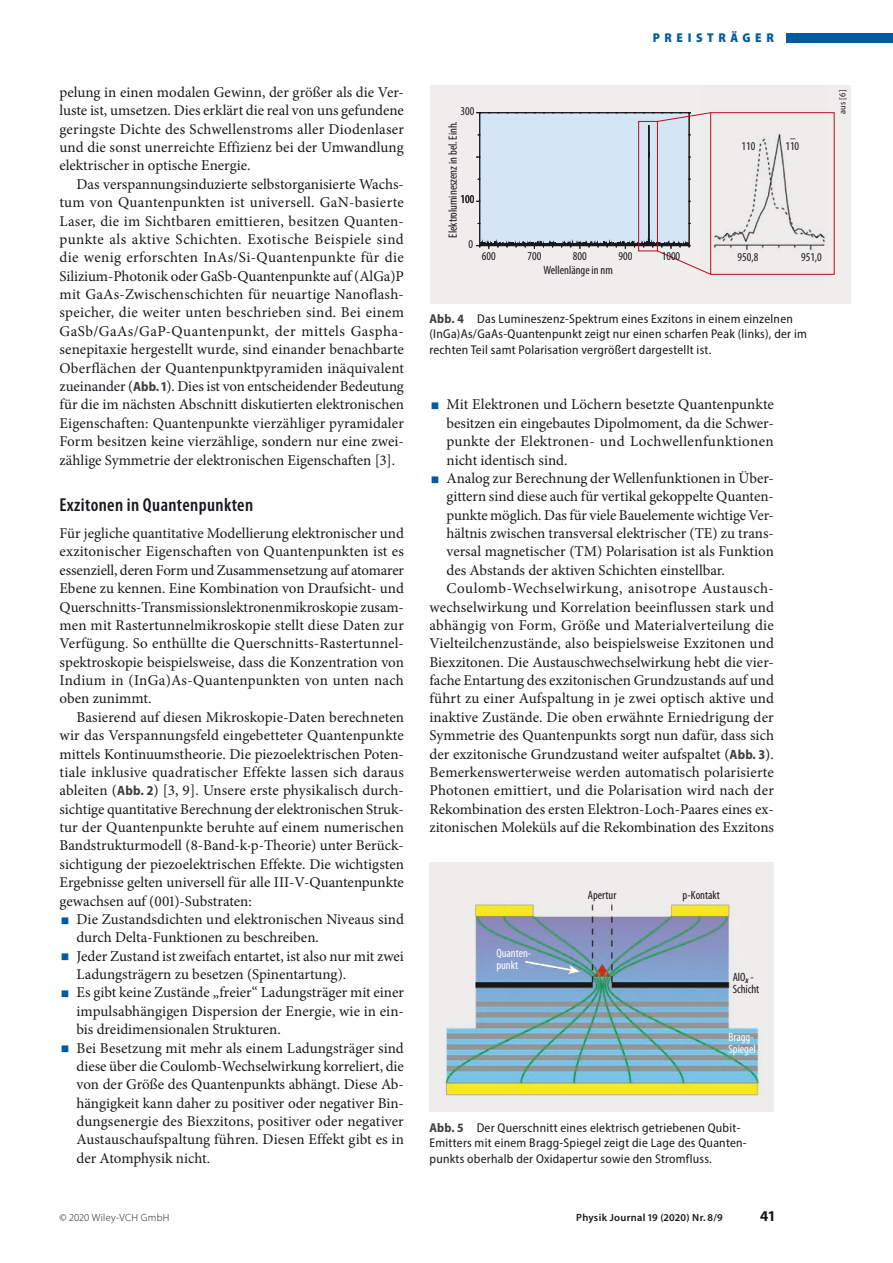
<style>
.page{position:relative;width:893px;height:1263px;background:#fff}
.page>*{position:absolute;margin:0;border:0;box-sizing:border-box;transform-origin:0 0}
.Ü2{font:600 condensed 18.75px "Myriad Pro";letter-spacing:.02em;color:#1a171c}
.GT{font:15px/18.3px "Minion Pro";color:#1a171c;text-align:justify}
.GTO{font:15px/18.3px "Minion Pro";letter-spacing:.015em;color:#1a171c;text-align:justify}
.t1{font:700 15px "Myriad Pro";color:#1a171c}
.BU_schwarz{font:semi-condensed 12.75px/15.8px "Myriad Pro";letter-spacing:.02em;color:#1a171c}
.t2{font:900 semi-condensed 12.75px "Myriad Pro";letter-spacing:.36em;color:#005ba3}
.t3{font:condensed 12px/12px "Myriad Pro";color:#1a171c}
.t4{font:condensed 12px/12px "Myriad Pro";color:#fff}
.t5{font:600 10.5px "Myriad Pro";letter-spacing:.03em;color:#1a171c}
.t6{font:300 10.5px "Myriad Pro";letter-spacing:.03em;color:#1a171c}
.Bild_Quelle_schwarz{font:semi-condensed 9px "Myriad Pro";color:#1a171c}
.s1{font-family:"Myriad Pro";font-weight:700;font-stretch:semi-condensed;font-size:13.5px;color:#3e3e40}
.s2{font-weight:700;color:#3e3e40}
</style>
<div class="page">
<div style="left:787px;top:33px;width:106px;height:9px;background:#005ba3"></div>
<div style="left:430px;top:85px;width:421px;height:219px;background:#efeeec"></div>
<img style="left:713px;top:134px;width:114px;height:117px">
<svg style="left:477px;top:112px;width:233px;height:163px"></svg>
<div style="left:710px;top:112px;width:125px;height:163px;border:1px solid #bd091b"></div>
<img style="left:429px;top:862px;width:345px;height:250px">
<svg style="left:523px;top:960px;width:57px;height:14px"></svg>
<p class="GT" style="left:60px;top:83px;width:346px">pelung in einen modalen Gewinn, der größer als die Ver&shy;luste ist, umsetzen. Dies erklärt die real von uns gefundene geringste Dichte des Schwellenstroms aller Diodenlaser und die sonst unerreichte Effizienz bei der Umwandlung elektrischer in optische Energie.</p>
<p class="GT" style="left:60px;top:175px;width:346px;text-indent:17px">Das verspannungsinduzierte selbstorganisierte Wachs&shy;tum von Quantenpunkten ist universell. GaN-basierte Laser, die im Sichtbaren emittieren, besitzen Quanten&shy;punkte als aktive Schichten. Exotische Beispiele sind die wenig erforschten InAs/Si-Quantenpunkte für die Silizium--Photonik oder GaSb-Quantenpunkte auf (AlGa)P mit GaAs-Zwischenschichten für neuartige Nanoflash&shy;speicher, die weiter unten beschrieben sind. Bei einem GaSb/GaAs/GaP-Quantenpunkt, der mittels Gaspha&shy;senepitaxie hergestellt wurde, sind einander benachbarte Oberflächen der Quantenpunktpyramiden inäquivalent zueinander (<span class="s1">Abb. 1</span>). Dies ist von entscheidender Bedeutung für die im nächsten Abschnitt diskutierten elektronischen Eigenschaften: Quantenpunkte vierzähliger pyramidaler Form besitzen keine vierzählige, sondern nur eine zwei&shy;zählige Symmetrie der elektronischen Eigenschaften [3].</p>
<p class="Ü2" style="left:60px;top:494px;width:195px">Exzitonen in Quantenpunkten</p>
<p class="GTO" style="left:60px;top:524px;width:346px">Für jegliche quantitative Modellierung elektronischer und exzitonischer Eigenschaften von Quantenpunkten ist es essenziell, deren Form und Zusammensetzung auf atomarer Ebene zu kennen. Eine Kombination von Draufsicht- und Querschnitts-Transmissionslektronenmikroskopie zusam&shy;men mit Rastertunnelmikroskopie stellt diese Daten zur Verfügung. So enthüllte die Querschnitts-Rastertunnel&shy;spektroskopie beispielsweise, dass die Konzentration von Indium in (InGa)As-Quantenpunkten von unten nach oben zunimmt.</p>
<p class="GT" style="left:60px;top:708px;width:346px;text-indent:17px">Basierend auf diesen Mikroskopie-Daten berechneten wir das Verspannungsfeld eingebetteter Quantenpunkte mittels Kontinuumstheorie. Die piezoelektrischen Poten&shy;tiale inklusive quadratischer Effekte lassen sich daraus ableiten (<span class="s1">Abb. 2</span>) [3, 9]. Unsere erste physikalisch durch&shy;sichtige quantitative Berechnung der elektronischen Struk&shy;tur der Quantenpunkte beruhte auf einem numerischen Bandstrukturmodell (8-Band-k∙p-Theorie) unter Berück&shy;sichtigung der piezoelektrischen Effekte. Die wichtigsten Ergebnisse gelten universell für alle III-V-Quantenpunkte gewachsen auf (001)-Substraten:</p>
<p class="GT" style="left:77px;top:910px;width:329px">Die Zustandsdichten und elektronischen Niveaus sind durch Delta-Funktionen zu beschreiben.</p>
<p class="GT" style="left:77px;top:947px;width:329px">Jeder Zustand ist zweifach entartet, ist also nur mit zwei<br>Ladungsträgern zu besetzen (Spinentartung).</p>
<p class="GT" style="left:77px;top:983px;width:329px">Es gibt keine Zustände „freier“ Ladungsträger mit einer impulsabhängigen Dispersion der Energie, wie in ein&shy;bis dreidimensionalen Strukturen.</p>
<p class="GT" style="left:77px;top:1039px;width:329px">Bei Besetzung mit mehr als einem Ladungsträger sind diese über die Coulomb-Wechselwirkung korreliert, die von der Größe des Quantenpunkts abhängt. Diese Ab&shy;hängigkeit kann daher zu positiver oder negativer Bin&shy;dungsenergie des Biexzitons, positiver oder negativer Austauschaufspaltung führen. Diesen Effekt gibt es in der Atomphysik nicht.</p>
<p class="t2" style="left:653px;top:30px;width:122px">PREISTRÄGER</p>
<p class="t3" style="left:460px;top:105px;width:15px">300</p>
<p class="t3" style="left:447px;top:237px;width:118px;rotate:-90deg">Elektrolumineszenz in bel. Einh.</p>
<p class="t3" style="left:460px;top:193px;width:15px">100</p>
<p class="t3" style="left:469px;top:237px;width:6px">0</p>
<p class="t3" style="left:482px;top:250px;width:15px">600</p>
<p class="t3" style="left:527px;top:250px;width:15px">700</p>
<p class="t3" style="left:573px;top:250px;width:15px">800</p>
<p class="t3" style="left:618px;top:250px;width:15px">900</p>
<p class="t3" style="left:543px;top:264px;width:71px">Wellenlänge in nm</p>
<p class="t3" style="left:662px;top:250px;width:20px">1000</p>
<p class="t3" style="left:790px;top:132px;width:7px">–</p>
<p class="t3" style="left:741px;top:140px;width:15px">110</p>
<p class="t3" style="left:785px;top:140px;width:15px">110</p>
<p class="t3" style="left:737px;top:251px;width:22px">950,8</p>
<p class="t3" style="left:801px;top:251px;width:22px">951,0</p>
<p class="BU_schwarz" style="left:429px;top:310px;width:379px"><span class="s2">Abb. 4</span> Das Lumineszenz-Spektrum eines Exzitons in einem einzelnen (InGa)As/GaAs-Quantenpunkt zeigt nur einen scharfen Peak (links), der im rechten Teil samt Polarisation vergrößert dargestellt ist.</p>
<p class="GT" style="left:446px;top:395px;width:329px">Mit Elektronen und Löchern besetzte Quantenpunkte besitzen ein eingebautes Dipolmoment, da die Schwer&shy;punkte der Elektronen- und Lochwellenfunktionen nicht identisch sind.</p>
<p class="GT" style="left:446px;top:469px;width:329px">Analog zur Berechnung der Wellenfunktionen in Über&shy;gittern sind diese auch für vertikal gekoppelte Quanten&shy;punkte möglich. Das für viele Bauelemente wichtige Ver&shy;hältnis zwischen transversal elektrischer (TE) zu trans&shy;versal magnetischer (TM) Polarisation ist als Funktion des Abstands der aktiven Schichten einstellbar.</p>
<p class="GT" style="left:429px;top:579px;width:346px;text-indent:17px">Coulomb-Wechselwirkung, anisotrope Austausch&shy;wechselwirkung und Korrelation beeinflussen stark und abhängig von Form, Größe und Materialverteilung die Vielteilchenzustände, also beispielsweise Exzitonen und Biexzitonen. Die Austauschwechselwirkung hebt die vier&shy;fache Entartung des exzitonischen Grundzustands auf und führt zu einer Aufspaltung in je zwei optisch aktive und inaktive Zustände. Die oben erwähnte Erniedrigung der Symmetrie des Quantenpunkts sorgt nun dafür, dass sich der exzitonische Grundzustand weiter aufspaltet (<span class="s1">Abb. 3</span>).<br>Bemerkenswerterweise werden automatisch polarisierte Photonen emittiert, und die Polarisation wird nach der Rekombination des ersten Elektron-Loch-Paares eines ex&shy;zitonischen Moleküls auf die Rekombination des Exzitons</p>
<p class="Bild_Quelle_schwarz" style="left:837px;top:114px;width:25px;rotate:-90deg">aus [6]</p>
<p class="t4" style="left:496px;top:947px;width:36px">Quanten&shy;punkt</p>
<p class="t3" style="left:588px;top:889px;width:30px">Apertur</p>
<p class="t3" style="left:683px;top:889px;width:39px">p-Kontakt</p>
<p class="t3" style="left:733px;top:971px;width:28px">AlO<sub>x</sub> -<br>Schicht</p>
<p class="t4" style="left:728px;top:1030px;width:29px">Bragg-<br>Spiegel</p>
<p class="BU_schwarz" style="left:429px;top:1119px;width:319px"><span class="s2">Abb. 5</span> Der Querschnitt eines elektrisch getriebenen Qubit-<br>Emitters mit einem Bragg-Spiegel zeigt die Lage des Quanten&shy;punkts oberhalb der Oxidapertur sowie den Stromfluss.</p>
<p class="t6" style="left:60px;top:1211px;width:111px">© 2020 Wiley-VCH GmbH</p>
<p class="t5" style="left:576px;top:1211px;width:148px">Physik Journal 19 (2020) Nr. 8/9</p>
<p class="t1" style="left:760px;top:1206px;width:16px">41</p>
</div>
